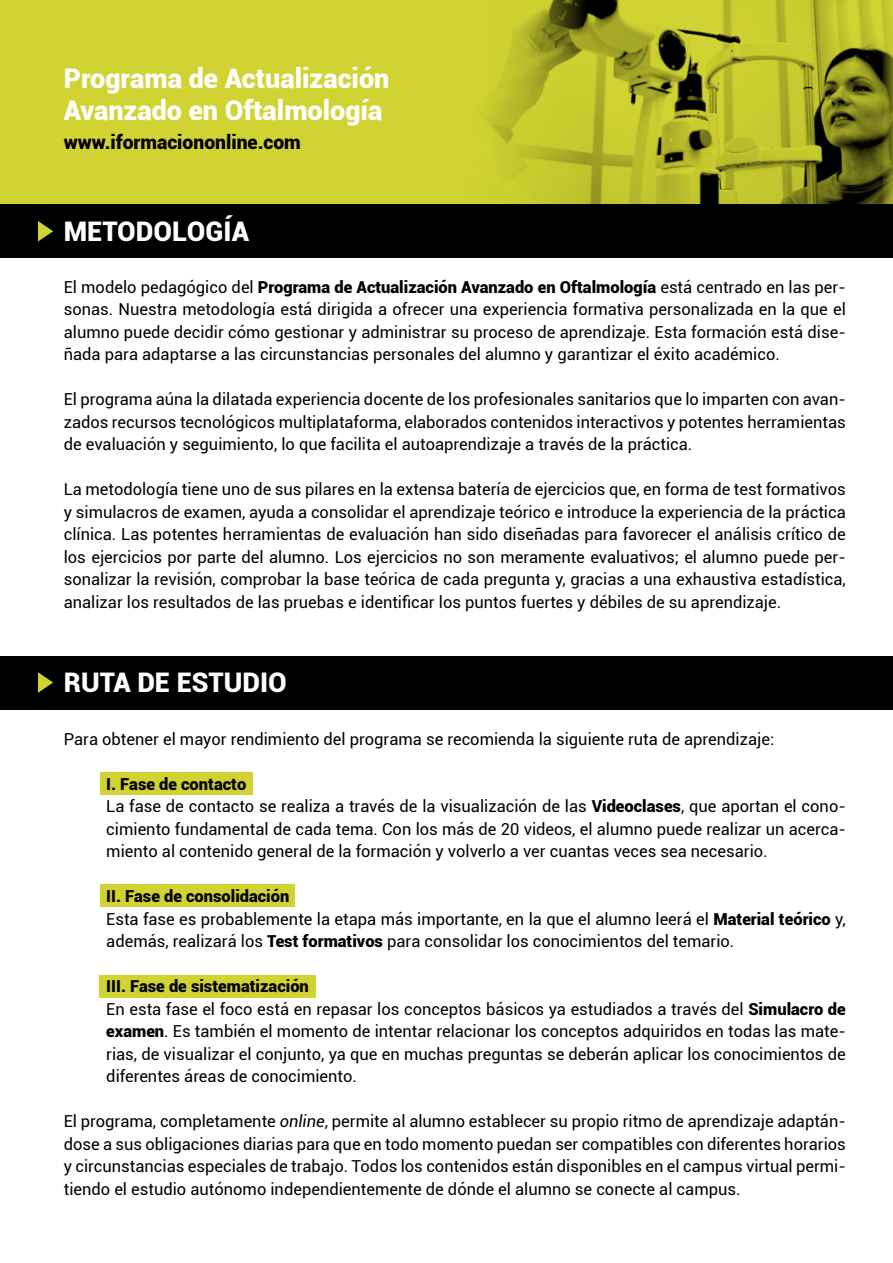
<style>
.page{position:relative;width:893px;height:1263px;background:#fff}
.page>*{position:absolute;margin:0;border:0;box-sizing:border-box;transform-origin:0 0}
.t1{font:900 27px/31.5px "Roboto";color:#fff}
.t2{font:900 19.35px "Roboto";color:#000}
.t3{font:16.5px/22.5px "Roboto";color:#000;text-align:justify}
.s1{font-weight:900}
.s2{font-style:italic}
</style>
<div class="page">
<div style="left:0;top:0;width:893px;height:205px;background:#d0d331"></div>
<img style="left:448px;top:0;width:445px;height:205px">
<div style="left:0;top:205px;width:893px;height:53px;background:#000"></div>
<svg style="left:38px;top:221px;width:15px;height:21px"></svg>
<div style="left:100px;top:772px;width:152px;height:22px;background:#d0d331"></div>
<div style="left:100px;top:884px;width:195px;height:22px;background:#d0d331"></div>
<div style="left:100px;top:975px;width:216px;height:23px;background:#d0d331"></div>
<div style="left:0;top:656px;width:893px;height:53px;background:#000"></div>
<svg style="left:38px;top:672px;width:15px;height:21px"></svg>
<h1 class="t1" style="left:64px;top:62px;width:327px">Programa de Actualización<br>Avanzado en Oftalmología</h1>
<p class="t2" style="left:64px;top:128px;width:239px">www.iformaciononline.com</p>
<h1 class="t1" style="left:64px;top:215px;width:187px">METODOLOGÍA</h1>
<p class="t3" style="left:64px;top:275px;width:784px">El modelo pedagógico del <span class="s1">Programa de Actualización Avanzado en Oftalmología</span> está centrado en las per&shy;sonas. Nuestra metodología está dirigida a ofrecer una experiencia formativa personalizada en la que el alumno puede decidir cómo gestionar y administrar su proceso de aprendizaje. Esta formación está dise&shy;ñada para adaptarse a las circunstancias personales del alumno y garantizar el éxito académico.</p>
<p class="t3" style="left:64px;top:387px;width:783px">El programa aúna la dilatada experiencia docente de los profesionales sanitarios que lo imparten con avan&shy;zados recursos tecnológicos multiplataforma, elaborados contenidos interactivos y potentes herramientas de evaluación y seguimiento, lo que facilita el autoaprendizaje a través de la práctica.</p>
<p class="t3" style="left:64px;top:477px;width:784px">La metodología tiene uno de sus pilares en la extensa batería de ejercicios que, en forma de test formativos y simulacros de examen, ayuda a consolidar el aprendizaje teórico e introduce la experiencia de la práctica clínica. Las potentes herramientas de evaluación han sido diseñadas para favorecer el análisis crítico de los ejercicios por parte del alumno. Los ejercicios no son meramente evaluativos; el alumno puede per&shy;sonalizar la revisión, comprobar la base teórica de cada pregunta y, gracias a una exhaustiva estadística, analizar los resultados de las pruebas e identificar los puntos fuertes y débiles de su aprendizaje.</p>
<h1 class="t1" style="left:64px;top:666px;width:225px">RUTA DE ESTUDIO</h1>
<p class="t3" style="left:64px;top:727px;width:712px">Para obtener el mayor rendimiento del programa se recomienda la siguiente ruta de aprendizaje:</p>
<p class="t3" style="left:106px;top:772px;width:741px;text-align:left"><span class="s1">I. Fase de contacto<br></span>La fase de contacto se realiza a través de la visualización de las <span class="s1">Videoclases</span>, que aportan el cono&shy;cimiento fundamental de cada tema. Con los más de 20 videos, el alumno puede realizar un acerca&shy;miento al contenido general de la formación y volverlo a ver cuantas veces sea necesario.</p>
<p class="t3" style="left:106px;top:885px;width:741px;text-align:left"><span class="s1">II. Fase de consolidación<br></span>Esta fase es probablemente la etapa más importante, en la que el alumno leerá el <span class="s1">Material teórico</span> y, además, realizará los <span class="s1">Test formativos</span> para consolidar los conocimientos del temario.</p>
<p class="t3" style="left:106px;top:975px;width:741px;text-align:left"><span class="s1">III. Fase de sistematización<br></span>En esta fase el foco está en repasar los conceptos básicos ya estudiados a través del <span class="s1">Simulacro de examen</span>. Es también el momento de intentar relacionar los conceptos adquiridos en todas las mate&shy;rias, de visualizar el conjunto, ya que en muchas preguntas se deberán aplicar los conocimientos de diferentes áreas de conocimiento.</p>
<p class="t3" style="left:64px;top:1110px;width:783px">El programa, completamente <span class="s2">online</span>, permite al alumno establecer su propio ritmo de aprendizaje adaptán&shy;dose a sus obligaciones diarias para que en todo momento puedan ser compatibles con diferentes horarios y circunstancias especiales de trabajo. Todos los contenidos están disponibles en el campus virtual permi&shy;tiendo el estudio autónomo independientemente de dónde el alumno se conecte al campus.</p>
</div>
